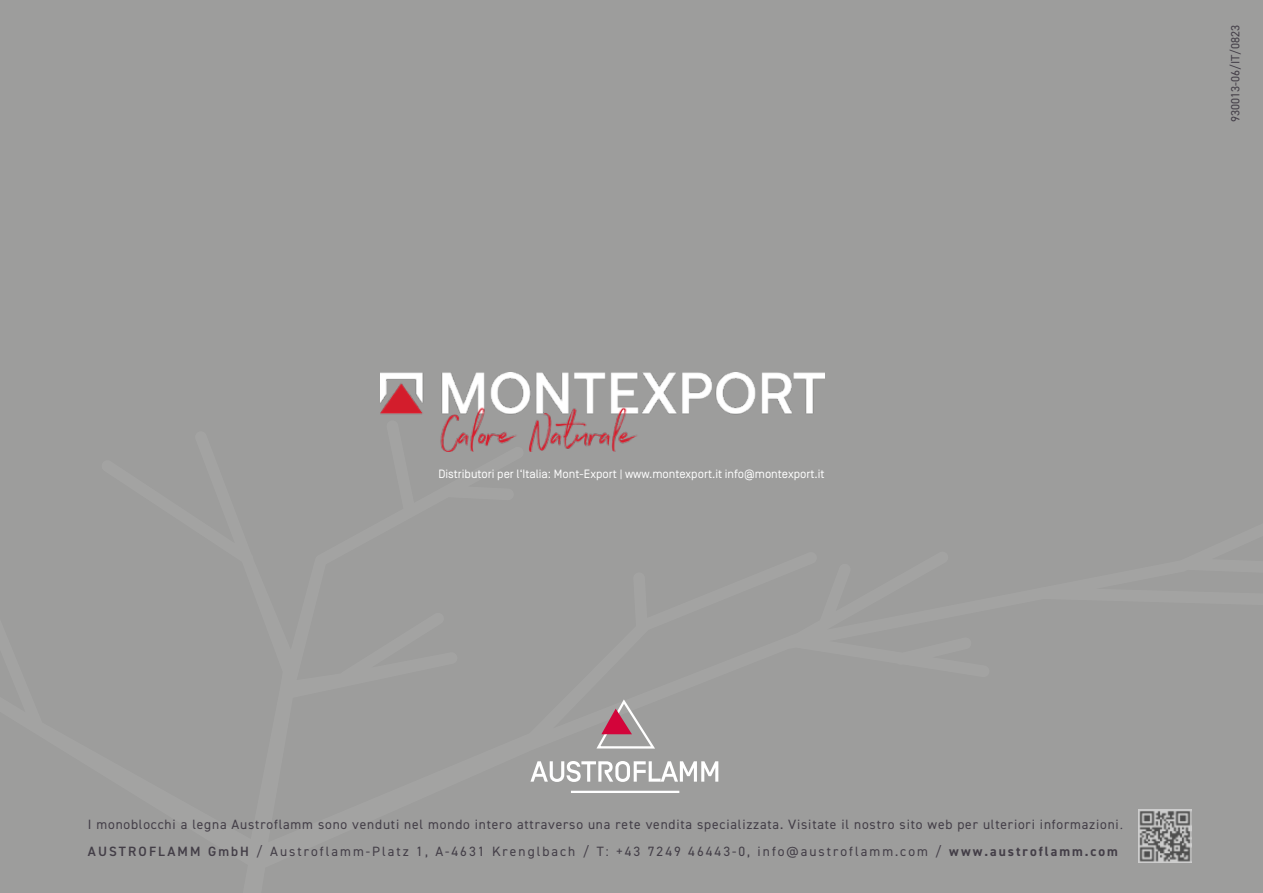
<style>
.page{position:relative;width:1263px;height:893px;background:#9d9d9c}
.page>*{position:absolute;margin:0;border:0;box-sizing:border-box;transform-origin:0 0}
.t1{font:13.5px/27px "DIN2014";letter-spacing:.06em;color:#433e47}
.t2{font:12px "Simplon Norm";color:#fff}
.t3{font:12px "DIN2014";color:#433e47}
.s1{font-family:"Adobe Garamond Pro"}
.s2{font-weight:600}
.s3{font-weight:700}
</style>
<div class="page">
<img style="left:1138px;top:809px;width:53px;height:53px">
<svg style="left:596px;top:699px;width:59px;height:50px"></svg>
<svg style="left:530px;top:761px;width:188px;height:21px"></svg>
<hr style="left:571px;top:791px;width:108px;height:2px;background:#fff">
<img style="left:380px;top:373px;width:444px;height:79px">
<p class="t3" style="left:1228px;top:122px;width:98px;rotate:-90deg">930013-06/IT/0823</p>
<p class="t2" style="left:438px;top:468px;width:388px">Distributori per l‘Italia: Mont-Export | www.montexport.it info@montexport.it</p>
<p class="t1" style="left:88px;top:810px;width:1037px">I monoblocchi a legna Austroflamm sono venduti nel mondo intero attraverso una rete vendita specializzata. Visitate il nostro sito web per ulteriori informazioni<span class="s1">.<br></span><span class="s2">AUSTROFLAMM GmbH</span> / Austroflamm-Platz 1, A-4631 Krenglbach / T: +43 7249 46443-0, info@austroflamm.com / <span class="s3">www.austroflamm.com</span></p>
</div>
